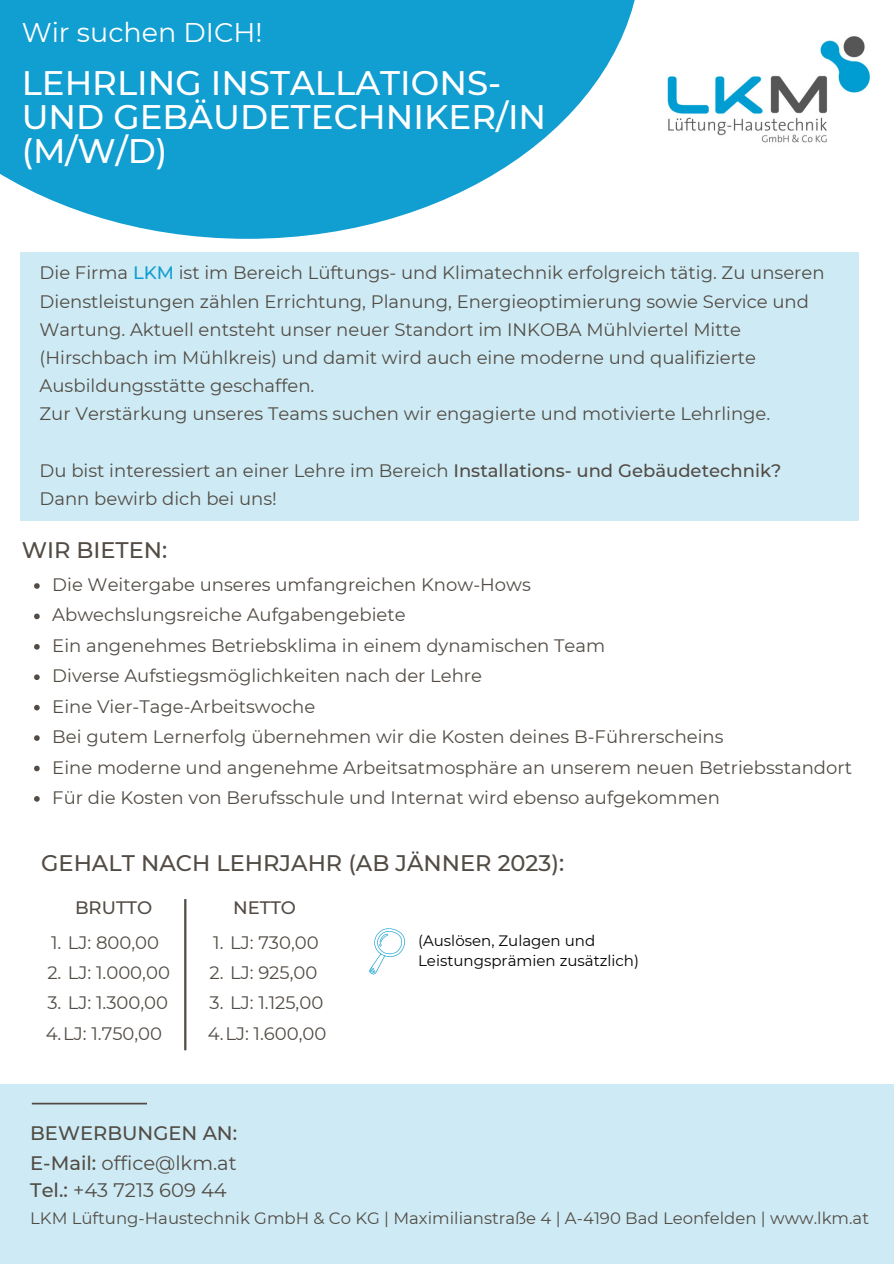
<style>
.page{position:relative;width:894px;height:1264px;background:#fff}
.page>*{position:absolute;margin:0;border:0;box-sizing:border-box;transform-origin:0 0}
.t1{font:500 34.05px/33.8px "Montserrat";color:#fff}
.t2{font:27px "Montserrat";color:#fff}
.t3{font:500 22.5px "Montserrat";color:#524c45}
.t4{font:19.5px/27px "Montserrat";color:#524c45}
.t5{font:500 19.5px "Montserrat";color:#524c45}
.t6{font:18px/30.5px "Montserrat";color:#524c45}
.t7{font:500 18px "Montserrat";color:#524c45}
.t8{font:16.5px "Montserrat";color:#524c45}
.t9{font:15px/20.2px "Montserrat";color:#000}
.s1{font-weight:500;color:#119ed0}
.s2{font-weight:500}
</style>
<div class="page">
<svg style="left:0;top:0;width:635px;height:239px;fill:#119ed0"></svg>
<img style="left:667px;top:36px;width:204px;height:107px">
<div style="left:0;top:1083px;width:893px;height:180px;background:#ceebf5"></div>
<svg style="left:32px;top:1102px;width:115px;height:2px"></svg>
<div style="left:21px;top:252px;width:837px;height:268px;background:#ceebf5"></div>
<svg style="left:184px;top:899px;width:2px;height:151px"></svg>
<svg style="left:369px;top:928px;width:36px;height:46px"></svg>
<svg style="left:34px;top:583px;width:6px;height:6px"></svg>
<svg style="left:34px;top:613px;width:6px;height:6px"></svg>
<svg style="left:34px;top:644px;width:6px;height:5px"></svg>
<svg style="left:34px;top:674px;width:6px;height:6px"></svg>
<svg style="left:34px;top:704px;width:6px;height:6px"></svg>
<svg style="left:34px;top:735px;width:6px;height:6px"></svg>
<svg style="left:34px;top:765px;width:6px;height:6px"></svg>
<svg style="left:34px;top:796px;width:6px;height:5px"></svg>
<h2 class="t2" style="left:22px;top:16px;width:242px">Wir suchen DICH!</h2>
<h1 class="t1" style="left:22px;top:66px;width:526px">LEHRLING INSTALLATIONS-<br>UND GEBÄUDETECHNIKER/IN (M/W/D)</h1>
<p class="t6" style="left:40px;top:259px;width:786px;line-height:28.2px">Die Firma <span class="s1">LKM</span> ist im Bereich Lüftungs- und Klimatechnik erfolgreich tätig. Zu unseren Dienstleistungen zählen Errichtung, Planung, Energieoptimierung sowie Service und Wartung. Aktuell entsteht unser neuer Standort im INKOBA Mühlviertel Mitte (Hirschbach im Mühlkreis) und damit wird auch eine moderne und qualifizierte Ausbildungsstätte geschaffen.<br>Zur Verstärkung unseres Teams suchen wir engagierte und motivierte Lehrlinge.</p>
<p class="t6" style="left:40px;top:456px;width:743px;line-height:28.2px">Du bist interessiert an einer Lehre im Bereich <span class="s2">Installations- und Gebäudetechnik?<br></span>Dann bewirb dich bei uns!</p>
<p class="t3" style="left:22px;top:536px;width:147px">WIR BIETEN:</p>
<p class="t6" style="left:52px;top:569px;width:801px">Die Weitergabe unseres umfangreichen Know-Hows<br>Abwechslungsreiche Aufgabengebiete<br>Ein angenehmes Betriebsklima in einem dynamischen Team<br>Diverse Aufstiegsmöglichkeiten nach der Lehre<br>Eine Vier-Tage-Arbeitswoche<br>Bei gutem Lernerfolg übernehmen wir die Kosten deines B-Führerscheins<br>Eine moderne und angenehme Arbeitsatmosphäre an unserem neuen Betriebsstandort Für die Kosten von Berufsschule und Internat wird ebenso aufgekommen</p>
<p class="t3" style="left:41px;top:849px;width:524px">GEHALT NACH LEHRJAHR (AB JÄNNER 2023):</p>
<p class="t7" style="left:75px;top:897px;width:79px">BRUTTO</p>
<p class="t7" style="left:233px;top:897px;width:64px">NETTO</p>
<p class="t9" style="left:418px;top:930px;width:222px">(Auslösen, Zulagen und<br>Leistungsprämien zusätzlich)</p>
<p class="t6" style="left:51px;top:927px;width:110px">1. LJ: 800,00</p>
<p class="t6" style="left:47px;top:957px;width:124px">2. LJ: 1.000,00</p>
<p class="t6" style="left:46px;top:987px;width:124px">3. LJ: 1.300,00<br>4.LJ: 1.750,00</p>
<p class="t6" style="left:213px;top:927px;width:107px">1. LJ: 730,00</p>
<p class="t6" style="left:209px;top:957px;width:109px">2. LJ: 925,00</p>
<p class="t6" style="left:208px;top:987px;width:120px">3. LJ: 1.125,00<br>4.LJ: 1.600,00</p>
<p class="t5" style="left:30px;top:1121px;width:208px">BEWERBUNGEN AN:</p>
<p class="t4" style="left:30px;top:1149px;width:208px"><span class="s2">E-Mail:</span> office@lkm.at<br><span class="s2">Tel.:</span> +43 7213 609 44</p>
<p class="t8" style="left:30px;top:1207px;width:840px">LKM Lüftung-Haustechnik GmbH &amp; Co KG | Maximilianstraße 4 | A-4190 Bad Leonfelden | www.lkm.at</p>
</div>
